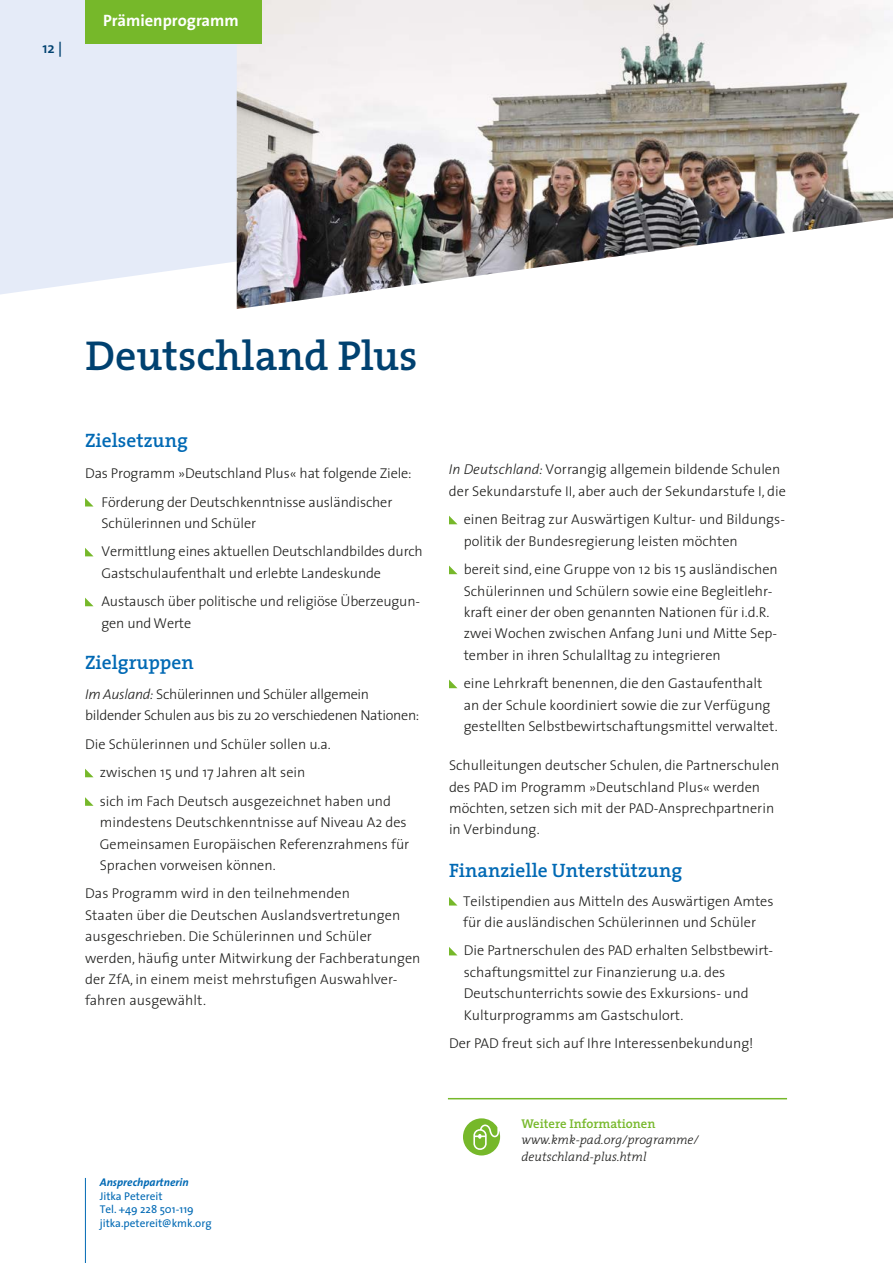
<style>
.page{position:relative;width:893px;height:1263px;background:#fff}
.page>*{position:absolute;margin:0;border:0;box-sizing:border-box;transform-origin:0 0}
.t1{font:600 42px "The Serif";color:#004170}
.t2{font:600 19.5px "The Serif";color:#0069b4}
.t3{font:700 16.5px "The Sans";color:#fff}
.t4{font:600 15px "The Sans";color:#004170}
.t5{font:300 14.25px/21.3px "The Sans";color:#1d1d1b}
.t6{font:300 14.25px/21.3px "The Sans";letter-spacing:-.02em;color:#1d1d1b}
.t7{font:italic 300 12.75px/16.5px "The Serif";color:#1d1d1b}
.t8{font:600 12.75px "The Serif";color:#76b82a}
.t9{font:11.25px/13.5px "The Sans";color:#0069b4}
.t10{font:italic 700 11.25px "The Sans";color:#0069b4}
.s1{font-style:italic}
</style>
<div class="page">
<div style="left:0;top:0;width:237px;height:294px;background:#e5ebf8"></div>
<img style="left:237px;top:0;width:656px;height:309px">
<div style="left:85px;top:0;width:176px;height:44px;background:#76b82a"></div>
<svg style="left:85px;top:498px;width:8px;height:8px"></svg>
<svg style="left:85px;top:548px;width:8px;height:8px"></svg>
<svg style="left:85px;top:598px;width:8px;height:8px"></svg>
<svg style="left:85px;top:769px;width:8px;height:8px"></svg>
<svg style="left:85px;top:797px;width:9px;height:9px"></svg>
<svg style="left:449px;top:516px;width:8px;height:8px"></svg>
<svg style="left:449px;top:566px;width:8px;height:8px"></svg>
<svg style="left:449px;top:680px;width:8px;height:8px"></svg>
<svg style="left:449px;top:897px;width:8px;height:8px"></svg>
<svg style="left:449px;top:947px;width:8px;height:8px"></svg>
<hr style="left:448px;top:1098px;width:339px;height:1px;background:#76b82a">
<svg style="left:463px;top:1118px;width:37px;height:37px"></svg>
<hr style="left:85px;top:1178px;width:1px;height:85px;background:#0069b4">
<p class="t4" style="left:43px;top:35px;width:21px">12 |</p>
<p class="t3" style="left:103px;top:7px;width:137px">Prämienprogramm</p>
<h1 class="t1" style="left:85px;top:321px;width:334px">Deutschland Plus</h1>
<h2 class="t2" style="left:85px;top:424px;width:104px">Zielsetzung</h2>
<p class="t5" style="left:85px;top:458px;width:328px;line-height:28.5px;text-align:center">Das Programm »Deutschland Plus« hat folgende Ziele:<br>Förderung der Deutschkenntnisse ausländischer</p>
<p class="t5" style="left:101px;top:508px;width:323px;line-height:28.5px">Schülerinnen und Schüler<br>Vermittlung eines aktuellen Deutschlandbildes durch</p>
<p class="t5" style="left:101px;top:558px;width:320px;line-height:28.5px">Gastschulaufenthalt und erlebte Landeskunde<br>Austausch über politische und religiöse Überzeugun-</p>
<p class="t5" style="left:101px;top:612px;width:91px">gen und Werte</p>
<h2 class="t2" style="left:85px;top:646px;width:110px">Zielgruppen</h2>
<p class="t6" style="left:85px;top:683px;width:336px"><span class="s1">Im Ausland:</span> Schülerinnen und Schüler allgemein bildender Schulen aus bis zu 20 verschiedenen Nationen:</p>
<p class="t5" style="left:100px;top:729px;width:293px;line-height:28.5px;text-indent:-15px">Die Schülerinnen und Schüler sollen u.a.<br>zwischen 15 und 17 Jahren alt sein<br>sich im Fach Deutsch ausgezeichnet haben und</p>
<p class="t5" style="left:100px;top:811px;width:311px">mindestens Deutschkenntnisse auf Niveau A2 des<br>Gemeinsamen Europäischen Referenzrahmens für<br>Sprachen vorweisen können.</p>
<p class="t5" style="left:85px;top:882px;width:337px">Das Programm wird in den teilnehmenden<br>Staaten über die Deutschen Auslandsvertretungen ausgeschrieben. Die Schülerinnen und Schüler werden, häufig unter Mitwirkung der Fachberatungen der ZfA, in einem meist mehrstufigen Auswahlver&shy;fahren ausgewählt.</p>
<p class="t10" style="left:100px;top:1173px;width:90px">Ansprechpartnerin</p>
<p class="t9" style="left:100px;top:1189px;width:113px">Jitka Petereit<br>Tel. +49 228 501-119 jitka.petereit@kmk.org</p>
<p class="t5" style="left:449px;top:458px;width:338px"><span class="s1">In Deutschland:</span> Vorrangig allgemein bildende Schulen der Sekundarstufe II, aber auch der Sekundarstufe I, die</p>
<p class="t5" style="left:464px;top:508px;width:323px">einen Beitrag zur Auswärtigen Kultur- und Bildungs&shy;politik der Bundesregierung leisten möchten</p>
<p class="t5" style="left:464px;top:558px;width:316px">bereit sind, eine Gruppe von 12 bis 15 ausländischen Schülerinnen und Schülern sowie eine Begleitlehr&shy;kraft einer der oben genannten Nationen für i.d.R. zwei Wochen zwischen Anfang Juni und Mitte Sep&shy;tember in ihren Schulalltag zu integrieren</p>
<p class="t5" style="left:464px;top:672px;width:314px">eine Lehrkraft benennen, die den Gastaufenthalt an der Schule koordiniert sowie die zur Verfügung gestellten Selbstbewirtschaftungsmittel verwaltet.</p>
<p class="t5" style="left:449px;top:754px;width:332px">Schulleitungen deutscher Schulen, die Partnerschulen des PAD im Programm »Deutschland Plus« werden möchten, setzen sich mit der PAD-Ansprechpartnerin in Verbindung.</p>
<h2 class="t2" style="left:449px;top:854px;width:235px">Finanzielle Unterstützung</h2>
<p class="t5" style="left:463px;top:890px;width:312px">Teilstipendien aus Mitteln des Auswärtigen Amtes für die ausländischen Schülerinnen und Schüler</p>
<p class="t5" style="left:464px;top:939px;width:311px">Die Partnerschulen des PAD erhalten Selbstbewirt&shy;schaftungsmittel zur Finanzierung u.a. des Deutschunterrichts sowie des Exkursions- und Kulturprogramms am Gastschulort.</p>
<p class="t5" style="left:449px;top:1032px;width:306px">Der PAD freut sich auf Ihre Interessenbekundung!</p>
<p class="t8" style="left:521px;top:1113px;width:136px">Weitere Informationen</p>
<p class="t7" style="left:521px;top:1131px;width:179px">www.kmk-pad.org/programme/ deutschland-plus.html</p>
</div>
